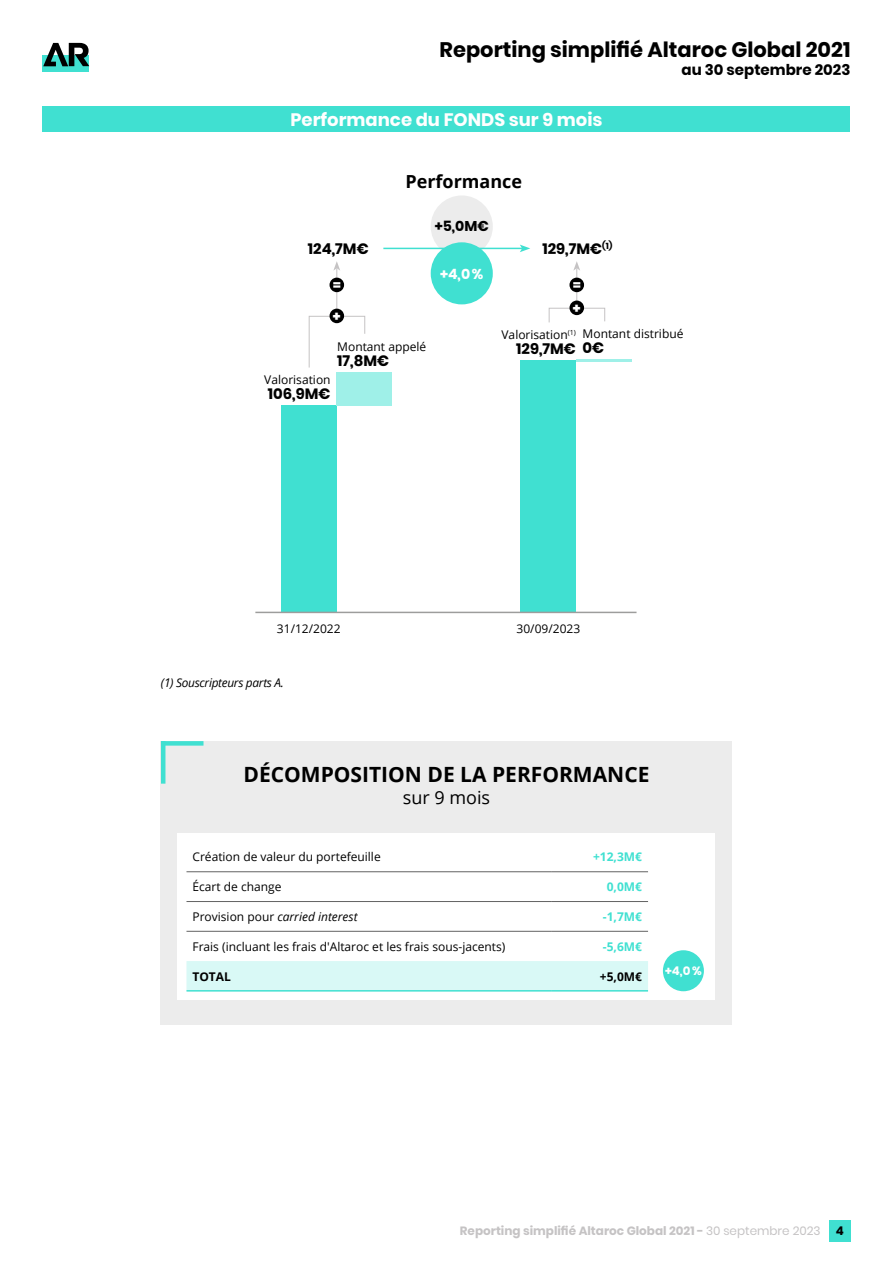
<style>
.page{position:relative;width:893px;height:1263px;background:#fff}
.page>*{position:absolute;margin:0;border:0;box-sizing:border-box;transform-origin:0 0}
.t1{font:700 21px "Poppins";color:#000}
.t2{font:700 21px "Open Sans";color:#000}
.t3{font:700 18px "Poppins";color:#fff}
.t4{font:700 18px "Open Sans";color:#000}
.t5{font:18px "Open Sans";color:#000}
.t6{font:700 15px "Poppins";color:#000}
.t7{font:700 14.25px "Poppins";color:#000}
.t8{font:700 14.25px "Poppins";color:#fff}
.t9{font:800 13.8px "Poppins";color:#fff}
.t10{font:12px "Open Sans";color:#000}
.t11{font:700 12px "Poppins";color:#c5c3c4}
.t12{font:italic 12px "Open Sans";color:#000}
.t13{font:700 12px "Open Sans";color:#40e0d1}
.t14{font:italic 12px "Open Sans";letter-spacing:-.025em;color:#000}
.t15{font:700 12px "Open Sans";color:#000}
.t16{font:700 12px "Poppins";color:#fff}
.t17{font:700 12px "Poppins";color:#000}
.s1{font-style:normal}
.s2{font-weight:400}
</style>
<div class="page">
<div style="left:43px;top:55px;width:46px;height:17px;background:#40e0d1"></div>
<svg style="left:43px;top:43px;width:46px;height:23px"></svg>
<div style="left:829px;top:1220px;width:21px;height:22px;background:#40e0d1"></div>
<div style="left:43px;top:106px;width:807px;height:26px;background:#40e0d1"></div>
<div style="left:161px;top:741px;width:571px;height:284px;background:#ececec"></div>
<div style="left:161px;top:741px;width:42px;height:5px;background:#40e0d1"></div>
<hr style="left:161px;top:741px;width:4px;height:43px;background:#40e0d1">
<div style="left:178px;top:833px;width:537px;height:167px;background:#fff"></div>
<div style="left:186px;top:961px;width:462px;height:29px;background:#d9f9f6"></div>
<hr style="left:186px;top:871px;width:365px;height:1px;background:#636363">
<hr style="left:551px;top:871px;width:97px;height:1px;background:#636363">
<hr style="left:186px;top:901px;width:365px;height:1px;background:#636363">
<hr style="left:551px;top:901px;width:97px;height:1px;background:#636363">
<hr style="left:186px;top:931px;width:365px;height:1px;background:#636363">
<hr style="left:551px;top:931px;width:97px;height:1px;background:#636363">
<hr style="left:186px;top:990px;width:365px;height:1px;background:#40e0d1">
<hr style="left:551px;top:990px;width:97px;height:1px;background:#40e0d1">
<div style="left:663px;top:950px;width:41px;height:41px;background:#40e0d1;border-radius:50%"></div>
<div style="left:431px;top:195px;width:62px;height:63px;background:#ececec;border-radius:50%"></div>
<div style="left:431px;top:242px;width:62px;height:62px;background:#40e0d1;border-radius:50%"></div>
<hr style="left:383px;top:248px;width:139px;height:1px;background:#40e0d1">
<svg style="left:520px;top:245px;width:10px;height:7px"></svg>
<div style="left:281px;top:406px;width:55px;height:206px;background:#40e0d1"></div>
<div style="left:521px;top:360px;width:55px;height:252px;background:#40e0d1"></div>
<div style="left:337px;top:372px;width:55px;height:34px;background:#9ff0e8"></div>
<hr style="left:576px;top:359px;width:55px;height:3px;background:#9ff0e8">
<hr style="left:255px;top:612px;width:381px;height:1px;background:#9d9d9c">
<svg style="left:308px;top:316px;width:57px;height:52px"></svg>
<svg style="left:548px;top:307px;width:57px;height:16px"></svg>
<hr style="left:336px;top:268px;width:1px;height:44px;background:#c5c3c4">
<svg style="left:333px;top:261px;width:7px;height:10px"></svg>
<hr style="left:576px;top:268px;width:1px;height:44px;background:#c5c3c4">
<svg style="left:573px;top:261px;width:7px;height:10px"></svg>
<div style="left:330px;top:309px;width:14px;height:14px;background:#000;border-radius:50%"></div>
<div style="left:569px;top:301px;width:15px;height:14px;background:#000;border-radius:50%"></div>
<div style="left:330px;top:278px;width:14px;height:14px;background:#000;border-radius:50%"></div>
<svg style="left:333px;top:282px;width:7px;height:6px"></svg>
<div style="left:569px;top:278px;width:15px;height:14px;background:#000;border-radius:50%"></div>
<svg style="left:573px;top:282px;width:7px;height:6px"></svg>
<h1 class="t1" style="left:440px;top:38px;width:412px">Reporting simplifié Altaroc Global 2021</h1>
<p class="t6" style="left:682px;top:61px;width:170px">au 30 septembre 2023</p>
<h2 class="t3" style="left:290px;top:110px;width:314px">Performance du FONDS sur 9 mois</h2>
<h2 class="t4" style="left:405px;top:168px;width:118px">Performance</h2>
<p class="t7" style="left:435px;top:218px;width:56px">+5,0M€</p>
<p class="t8" style="left:440px;top:266px;width:45px">+4,0%</p>
<p class="t6" style="left:308px;top:240px;width:62px">124,7M€</p>
<p class="t6" style="left:542px;top:240px;width:72px">129,7M€<sup>(1)</sup></p>
<p class="t9" style="left:333px;top:308px;width:9px">+</p>
<p class="t9" style="left:573px;top:300px;width:9px">+</p>
<p class="t10" style="left:501px;top:327px;width:76px">Valorisation<sup>(1)</sup></p>
<p class="t10" style="left:583px;top:325px;width:102px">Montant distribué</p>
<p class="t10" style="left:337px;top:338px;width:90px">Montant appelé</p>
<p class="t6" style="left:516px;top:340px;width:90px">129,7M€ 0€</p>
<p class="t6" style="left:337px;top:352px;width:53px">17,8M€</p>
<p class="t10" style="left:264px;top:372px;width:68px">Valorisation</p>
<p class="t6" style="left:268px;top:385px;width:64px">106,9M€</p>
<p class="t10" style="left:277px;top:620px;width:65px">31/12/2022</p>
<p class="t10" style="left:517px;top:620px;width:65px">30/09/2023</p>
<p class="t14" style="left:161px;top:674px;width:124px">(1) Souscripteurs parts A.</p>
<h1 class="t2" style="left:243px;top:760px;width:407px">DÉCOMPOSITION DE LA PERFORMANCE</h1>
<h2 class="t5" style="left:403px;top:785px;width:89px">sur 9 mois</h2>
<p class="t10" style="left:192px;top:849px;width:190px">Création de valeur du portefeuille</p>
<p class="t13" style="left:593px;top:849px;width:51px">+12,3M€</p>
<p class="t10" style="left:192px;top:879px;width:90px">Écart de change</p>
<p class="t13" style="left:607px;top:878px;width:37px">0,0M€</p>
<p class="t12" style="left:192px;top:908px;width:167px"><span class="s1">Provision pour</span> carried interest</p>
<p class="t13" style="left:603px;top:908px;width:41px">-1,7M€</p>
<p class="t10" style="left:192px;top:938px;width:314px">Frais (incluant les frais d'Altaroc et les frais sous-jacents)</p>
<p class="t13" style="left:603px;top:938px;width:41px">-5,6M€</p>
<p class="t15" style="left:192px;top:968px;width:40px">TOTAL</p>
<p class="t15" style="left:600px;top:968px;width:44px">+5,0M€</p>
<p class="t16" style="left:665px;top:964px;width:38px">+4,0%</p>
<p class="t11" style="left:460px;top:1224px;width:362px">Reporting simplifié Altaroc Global 2021 - <span class="s2">30 septembre 2023</span></p>
<p class="t17" style="left:836px;top:1223px;width:10px">4</p>
</div>
